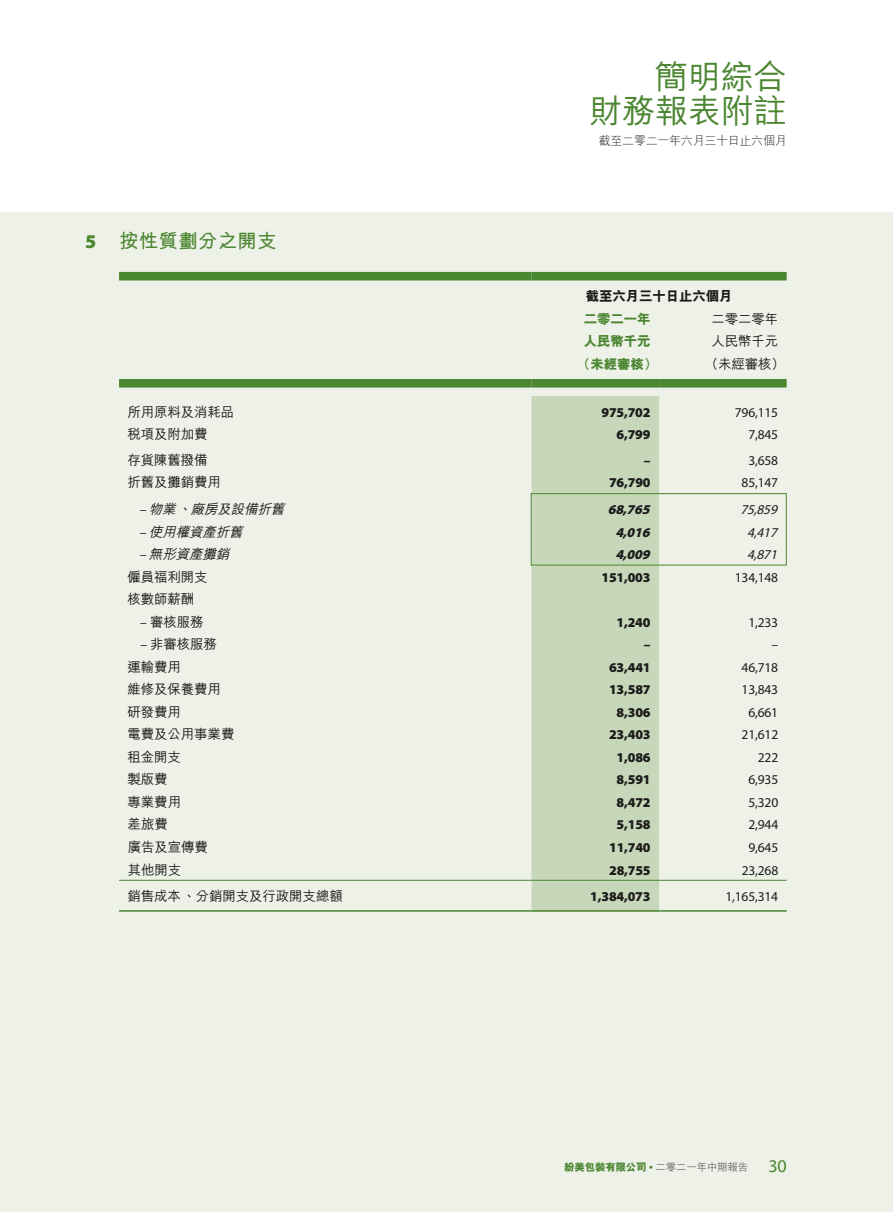
<style>
.page{position:relative;width:893px;height:1212px;background:#fff}
.page>*{position:absolute;margin:0;border:0;box-sizing:border-box;transform-origin:0 0}
.t1{font:500 33px/34.5px "M Hei HK";letter-spacing:-.005em;color:#4b8631;text-align:right}
.t2{font:700 19.5px "M Hei HK";letter-spacing:.01em;color:#4b8631}
.t3{font:900 19.5px "Myriad Pro";color:#4b8631}
.t4{font:18px "Myriad Pro";color:#4b8631}
.t5{font:500 13.5px/22.5px "M Hei HK";letter-spacing:-.01em;color:#1c1c1b}
.t6{font:13.5px "Myriad Pro";letter-spacing:-.01em;color:#1c1c1b}
.t7{font:900 13.5px "Myriad Pro";letter-spacing:-.015em;color:#1c1c1b}
.t8{font:italic 500 13.5px "M Hei HK";color:#1c1c1b}
.t9{font:800 13.5px "M Hei HK";letter-spacing:-.015em;color:#4b8631}
.t10{font:italic 13.5px "Myriad Pro";color:#1c1c1b}
.t11{font:italic 900 13.5px "Myriad Pro";color:#1c1c1b}
.t12{font:800 13.5px "M Hei HK";letter-spacing:-.015em;color:#1c1c1b}
.t13{font:300 12px "M Hei HK";letter-spacing:-.025em;color:#1c1c1b}
.t14{font:500 10.5px "M Hei HK";letter-spacing:-.02em;color:#6f6f6f}
.s1{font-family:"Myriad Pro";font-weight:400}
.s2{font-weight:800;color:#4b8631}
.s3{font-family:"Myriad Pro";font-weight:900;color:#4b8631}
</style>
<div class="page">
<div style="left:0;top:212px;width:893px;height:1000px;background:#edf1e7"></div>
<div style="left:531px;top:396px;width:128px;height:514px;background:#c7d7ba"></div>
<div style="left:119px;top:272px;width:412px;height:8px;background:#4b8631"></div>
<div style="left:531px;top:272px;width:256px;height:8px;background:#4b8631"></div>
<div style="left:119px;top:379px;width:412px;height:8px;background:#4b8631"></div>
<div style="left:531px;top:379px;width:128px;height:8px;background:#4b8631"></div>
<div style="left:659px;top:379px;width:128px;height:8px;background:#4b8631"></div>
<div style="left:531px;top:493px;width:256px;height:72px;border:1px solid #4b8631"></div>
<hr style="left:119px;top:880px;width:412px;height:1px;background:#4b8631">
<hr style="left:531px;top:880px;width:128px;height:1px;background:#4b8631">
<hr style="left:659px;top:880px;width:128px;height:1px;background:#4b8631">
<hr style="left:119px;top:910px;width:412px;height:2px;background:#4b8631">
<hr style="left:531px;top:910px;width:128px;height:2px;background:#4b8631">
<hr style="left:659px;top:910px;width:128px;height:2px;background:#4b8631">
<h2 class="t3" style="left:85px;top:230px;width:13px">5</h2>
<h2 class="t2" style="left:119px;top:226px;width:159px">按性質劃分之開支</h2>
<p class="t5" style="left:128px;top:400px;width:108px">所用原料及消耗品</p>
<p class="t5" style="left:128px;top:422px;width:82px">稅項及附加費</p>
<p class="t5" style="left:128px;top:448px;width:82px">存貨陳舊撥備</p>
<p class="t5" style="left:128px;top:470px;width:95px">折舊及攤銷費用</p>
<p class="t8" style="left:191px;top:500px;width:99px">廠房及設備折舊</p>
<p class="t8" style="left:139px;top:500px;width:42px"><span class="s1">–</span>物業</p>
<p class="t8" style="left:177px;top:500px;width:19px">、</p>
<p class="t8" style="left:139px;top:522px;width:109px"><span class="s1">–</span> 使用權資產折舊</p>
<p class="t8" style="left:139px;top:545px;width:96px"><span class="s1">–</span> 無形資產攤銷</p>
<p class="t5" style="left:128px;top:565px;width:82px">僱員福利開支核數師薪酬</p>
<p class="t5" style="left:140px;top:610px;width:65px"><span class="s1">–</span> 審核服務</p>
<p class="t5" style="left:140px;top:632px;width:78px"><span class="s1">–</span> 非審核服務</p>
<p class="t5" style="left:128px;top:655px;width:55px">運輸費用</p>
<p class="t5" style="left:128px;top:677px;width:95px">維修及保養費用</p>
<p class="t5" style="left:128px;top:700px;width:55px">研發費用</p>
<p class="t5" style="left:128px;top:722px;width:108px">電費及公用事業費</p>
<p class="t5" style="left:128px;top:745px;width:55px">租金開支</p>
<p class="t5" style="left:128px;top:767px;width:42px">製版費</p>
<p class="t5" style="left:128px;top:790px;width:55px">專業費用</p>
<p class="t5" style="left:128px;top:812px;width:42px">差旅費</p>
<p class="t5" style="left:128px;top:835px;width:82px">廣告及宣傳費</p>
<p class="t5" style="left:128px;top:857px;width:55px">其他開支</p>
<p class="t5" style="left:128px;top:884px;width:217px">銷售成本、分銷開支及行政開支總額</p>
<h1 class="t1" style="left:589px;top:57px;width:199px">簡明綜合<br>財務報表附註</h1>
<p class="t13" style="left:599px;top:132px;width:189px">截至二零二一年六月三十日止六個月</p>
<p class="t12" style="left:586px;top:287px;width:148px">截至六月三十日止六個月</p>
<p class="t5" style="left:711px;top:307px;width:68px">二零二零年</p>
<p class="t9" style="left:584px;top:310px;width:68px">二零二一年</p>
<p class="t9" style="left:584px;top:332px;width:68px">人民幣千元</p>
<p class="t5" style="left:711px;top:329px;width:68px">人民幣千元</p>
<p class="t9" style="left:577px;top:355px;width:82px">（未經審核）</p>
<p class="t5" style="left:705px;top:352px;width:82px">（未經審核(</p>
<p class="t7" style="left:601px;top:405px;width:51px">975,702</p>
<p class="t6" style="left:735px;top:404px;width:45px">796,115</p>
<p class="t7" style="left:617px;top:427px;width:36px">6,799</p>
<p class="t6" style="left:748px;top:426px;width:31px">7,845</p>
<p class="t7" style="left:644px;top:453px;width:8px">–</p>
<p class="t6" style="left:748px;top:452px;width:31px">3,658</p>
<p class="t7" style="left:609px;top:475px;width:43px">76,790</p>
<p class="t6" style="left:742px;top:474px;width:38px">85,147</p>
<p class="t11" style="left:608px;top:502px;width:47px">68,765</p>
<p class="t10" style="left:740px;top:501px;width:42px">75,859</p>
<p class="t11" style="left:615px;top:525px;width:39px">4,016</p>
<p class="t10" style="left:747px;top:524px;width:35px">4,417</p>
<p class="t11" style="left:615px;top:547px;width:39px">4,009</p>
<p class="t10" style="left:747px;top:546px;width:35px">4,871</p>
<p class="t7" style="left:601px;top:570px;width:51px">151,003</p>
<p class="t6" style="left:735px;top:569px;width:45px">134,148</p>
<p class="t7" style="left:617px;top:615px;width:36px">1,240</p>
<p class="t6" style="left:748px;top:614px;width:31px">1,233</p>
<p class="t7" style="left:644px;top:637px;width:8px">–</p>
<p class="t6" style="left:771px;top:636px;width:8px">–</p>
<p class="t7" style="left:609px;top:660px;width:43px">63,441</p>
<p class="t6" style="left:742px;top:659px;width:38px">46,718</p>
<p class="t7" style="left:609px;top:682px;width:43px">13,587</p>
<p class="t6" style="left:742px;top:681px;width:38px">13,843</p>
<p class="t7" style="left:617px;top:705px;width:36px">8,306</p>
<p class="t6" style="left:748px;top:704px;width:31px">6,661</p>
<p class="t7" style="left:609px;top:727px;width:43px">23,403</p>
<p class="t6" style="left:742px;top:726px;width:38px">21,612</p>
<p class="t7" style="left:617px;top:750px;width:36px">1,086</p>
<p class="t6" style="left:758px;top:749px;width:22px">222</p>
<p class="t7" style="left:617px;top:772px;width:36px">8,591</p>
<p class="t6" style="left:748px;top:771px;width:31px">6,935</p>
<p class="t7" style="left:617px;top:795px;width:36px">8,472</p>
<p class="t6" style="left:748px;top:794px;width:31px">5,320</p>
<p class="t7" style="left:617px;top:817px;width:36px">5,158</p>
<p class="t6" style="left:748px;top:817px;width:31px">2,944</p>
<p class="t7" style="left:609px;top:840px;width:43px">11,740</p>
<p class="t6" style="left:748px;top:839px;width:31px">9,645</p>
<p class="t7" style="left:609px;top:862px;width:43px">28,755</p>
<p class="t6" style="left:742px;top:862px;width:38px">23,268</p>
<p class="t7" style="left:590px;top:889px;width:62px">1,384,073</p>
<p class="t6" style="left:725px;top:888px;width:54px">1,165,314</p>
<p class="t14" style="left:564px;top:1159px;width:186px"><span class="s2">紛美包裝有限公司</span> <span class="s3">•</span> 二零二一年中期報告</p>
<h3 class="t4" style="left:768px;top:1156px;width:20px">30</h3>
</div>
